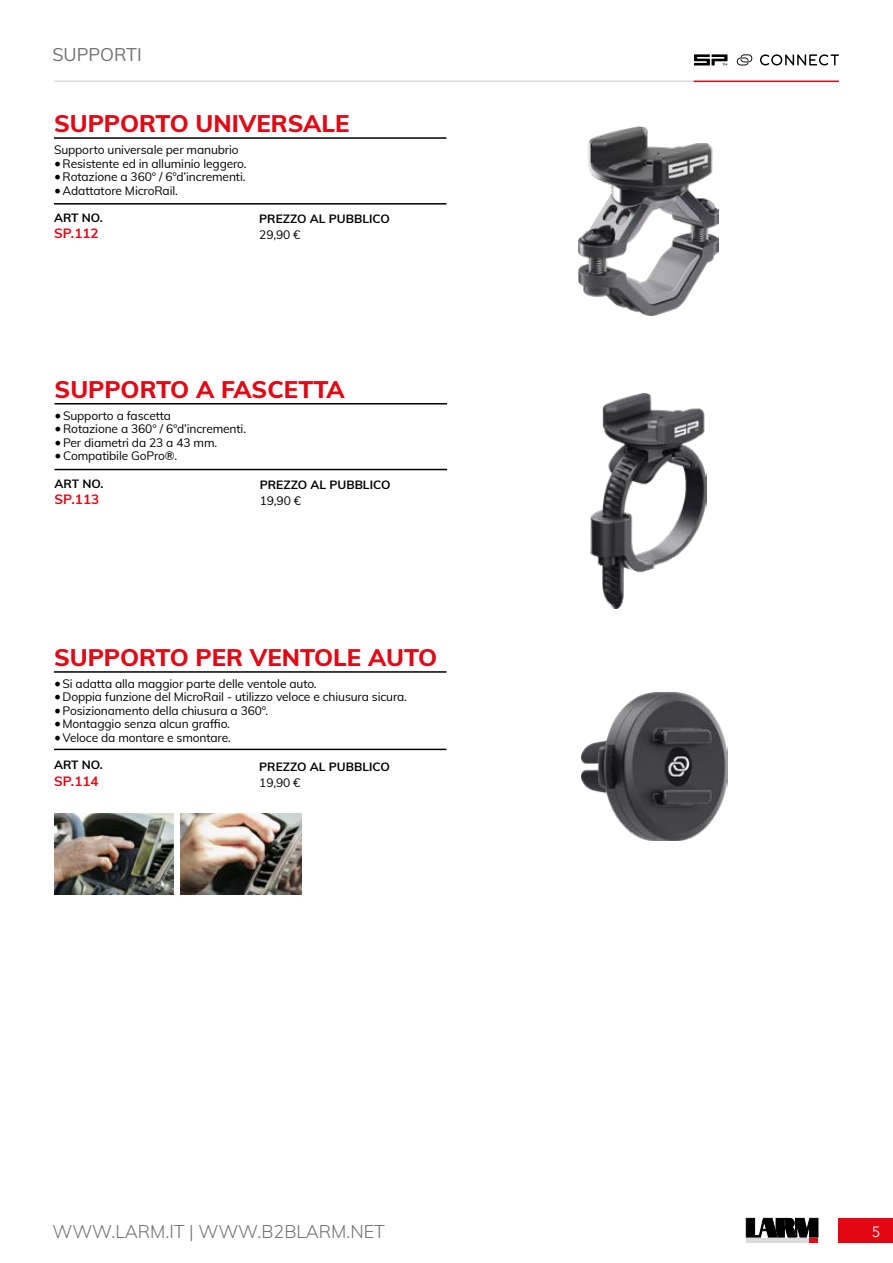
<style>
.page{position:relative;width:893px;height:1263px;background:#fff}
.page>*{position:absolute;margin:0;border:0;box-sizing:border-box;transform-origin:0 0}
.t1{font:800 24px "Muli";color:#e30613}
.t2{font:300 18px "Muli";color:#717070}
.t3{font:18px "Muli";color:#717070}
.t4{font:15px "Avenir Next";color:#fff}
.t5{font:700 13.5px "Muli";color:#e30613}
.t6{font:12px "Muli";letter-spacing:-.01em;color:#000}
.t7{font:700 12px "Muli";color:#000}
.s1{font-family:"Minion Pro";font-size:18px}
</style>
<div class="page">
<svg style="left:746px;top:1218px;width:72px;height:19px"></svg>
<div style="left:746px;top:1238px;width:72px;height:5px;background:#dadada"></div>
<div style="left:809px;top:1238px;width:9px;height:5px;background:#e30613"></div>
<hr style="left:54px;top:81px;width:640px;height:1px;background:#dadada">
<hr style="left:694px;top:81px;width:145px;height:1px;background:#e30613">
<div style="left:839px;top:1218px;width:54px;height:25px;background:#e30613"></div>
<svg style="left:760px;top:54px;width:79px;height:11px"></svg>
<svg style="left:694px;top:54px;width:33px;height:11px"></svg>
<svg style="left:737px;top:54px;width:15px;height:11px"></svg>
<hr style="left:54px;top:137px;width:392px;height:2px;background:#000">
<hr style="left:54px;top:203px;width:392px;height:2px;background:#000">
<img style="left:579px;top:126px;width:140px;height:189px">
<hr style="left:55px;top:403px;width:392px;height:1px;background:#000">
<hr style="left:55px;top:469px;width:392px;height:1px;background:#000">
<img style="left:590px;top:394px;width:116px;height:214px">
<hr style="left:54px;top:671px;width:392px;height:2px;background:#000">
<hr style="left:54px;top:749px;width:392px;height:1px;background:#000">
<img style="left:181px;top:813px;width:121px;height:81px">
<img style="left:582px;top:693px;width:146px;height:147px">
<img style="left:54px;top:813px;width:120px;height:81px">
<h2 class="t3" style="left:52px;top:41px;width:91px">SUPPORTI</h2>
<h1 class="t1" style="left:54px;top:106px;width:297px">SUPPORTO UNIVERSALE</h1>
<p class="t6" style="left:54px;top:141px;width:186px">Supporto universale per manubrio</p>
<p class="t6" style="left:54px;top:154px;width:194px"><span class="s1">•</span>Resistente ed in alluminio leggero.</p>
<p class="t6" style="left:54px;top:168px;width:193px"><span class="s1">•</span>Rotazione a 360° / 6°d’incrementi.</p>
<p class="t6" style="left:54px;top:181px;width:125px"><span class="s1">•</span>Adattatore MicroRail.</p>
<p class="t7" style="left:54px;top:209px;width:50px">ART NO.</p>
<p class="t5" style="left:54px;top:223px;width:46px">SP.112</p>
<p class="t7" style="left:259px;top:210px;width:132px">PREZZO AL PUBBLICO</p>
<p class="t6" style="left:259px;top:226px;width:43px">29,90 €</p>
<h1 class="t1" style="left:55px;top:371px;width:291px">SUPPORTO A FASCETTA</h1>
<p class="t6" style="left:55px;top:407px;width:118px"><span class="s1">•</span>Supporto a fascetta</p>
<p class="t6" style="left:55px;top:420px;width:193px"><span class="s1">•</span>Rotazione a 360° / 6°d’incrementi.</p>
<p class="t6" style="left:55px;top:434px;width:164px"><span class="s1">•</span>Per diametri da 23 a 43 mm.</p>
<p class="t6" style="left:55px;top:447px;width:124px"><span class="s1">•</span>Compatibile GoPro®.</p>
<p class="t7" style="left:55px;top:474px;width:50px">ART NO.</p>
<p class="t5" style="left:55px;top:489px;width:46px">SP.113</p>
<p class="t7" style="left:260px;top:476px;width:132px">PREZZO AL PUBBLICO</p>
<p class="t6" style="left:260px;top:492px;width:43px">19,90 €</p>
<h1 class="t1" style="left:54px;top:639px;width:385px">SUPPORTO PER VENTOLE AUTO</h1>
<p class="t6" style="left:54px;top:675px;width:264px"><span class="s1">•</span>Si adatta alla maggior parte delle ventole auto.</p>
<p class="t6" style="left:54px;top:688px;width:354px"><span class="s1">•</span>Doppia funzione del MicroRail - utilizzo veloce e chiusura sicura.</p>
<p class="t6" style="left:54px;top:702px;width:216px"><span class="s1">•</span>Posizionamento della chiusura a 360°.</p>
<p class="t6" style="left:54px;top:715px;width:177px"><span class="s1">•</span>Montaggio senza alcun graffio.</p>
<p class="t6" style="left:54px;top:729px;width:178px"><span class="s1">•</span>Veloce da montare e smontare.</p>
<p class="t7" style="left:54px;top:756px;width:50px">ART NO.</p>
<p class="t5" style="left:54px;top:771px;width:46px">SP.114</p>
<p class="t7" style="left:259px;top:758px;width:132px">PREZZO AL PUBBLICO</p>
<p class="t6" style="left:259px;top:774px;width:43px">19,90 €</p>
<h2 class="t2" style="left:52px;top:1218px;width:334px">WWW.LARM.IT | WWW.B2BLARM.NET</h2>
<p class="t4" style="left:872px;top:1219px;width:10px">5</p>
</div>
